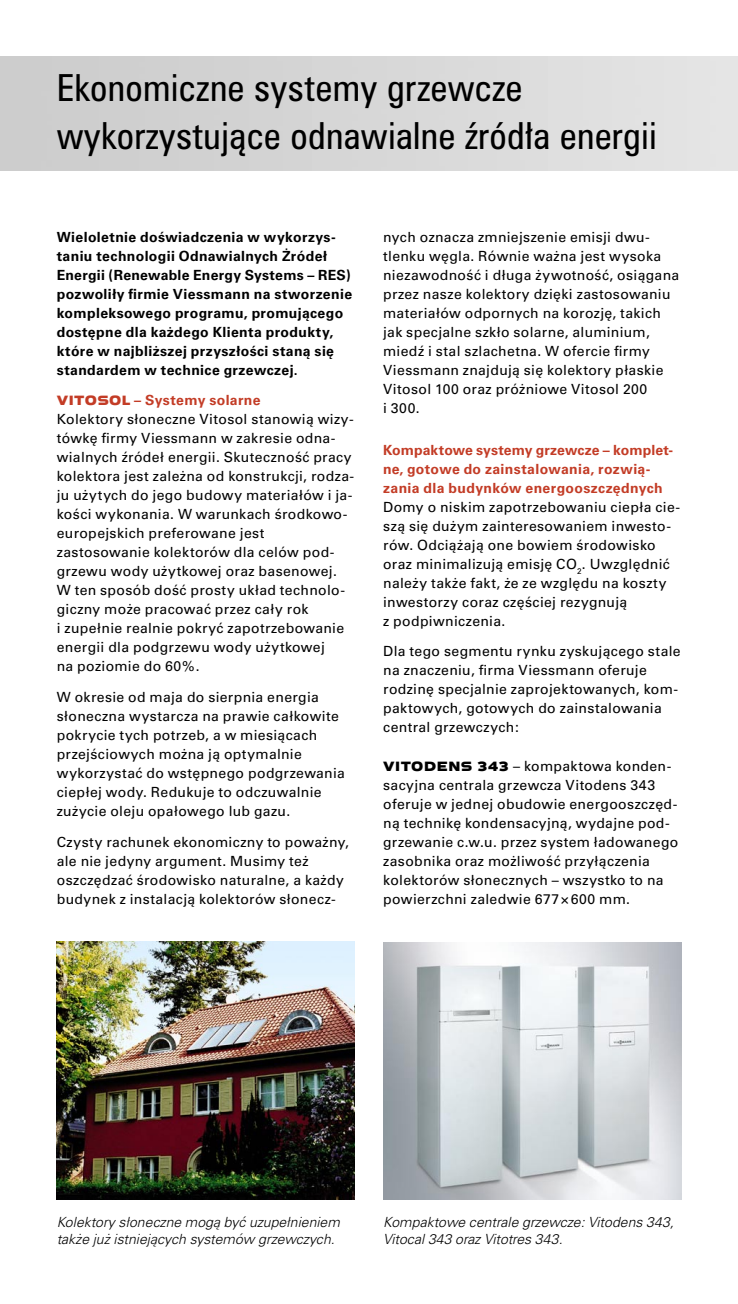
<style>
.page{position:relative;width:738px;height:1304px;background:#fff}
.page>*{position:absolute;margin:0;border:0;box-sizing:border-box;transform-origin:0 0}
.t1{font:34px/48px "Zurich Cn PL";letter-spacing:.01em;color:#000}
.Art_-_tresc{font:500 14px/19px "Univers CE";letter-spacing:.025em;color:#000}
.Art_-_tresc_Bold{font:500 14px/19px "Univers CE";letter-spacing:.025em;color:#000}
.Art_-_tresc_Bold-2{font:700 14px/19px "Univers CE";letter-spacing:.025em;color:#000}
.podpis_zdjecia{font:italic 300 14px/16.8px "Univers CE";color:#000}
.Art_-_tresc_Bold-3{font:700 14px/19px "Univers CE";letter-spacing:.025em;color:#c33c26}
.s1{font-family:"VIESSMANN Normal";font-weight:400}
</style>
<div class="page">
<img style="left:383px;top:942px;width:297px;height:258px">
<img style="left:57px;top:941px;width:297px;height:259px">
<p class="t1" style="left:57px;top:63px;width:601px">Ekonomiczne systemy grzewcze wykorzystujące odnawialne źródła energii</p>
<p class="Art_-_tresc_Bold-2" style="left:57px;top:228px;width:296px">Wieloletnie doświadczenia w wykorzys&shy;taniu technologii Odnawialnych Żródeł Energii (Renewable Energy Systems – RES) pozwoliły firmie Viessmann na stworzenie kompleksowego programu, promującego dostępne dla każdego Klienta produkty, które w najbliższej przyszłości staną się standardem w technice grzewczej.</p>
<p class="Art_-_tresc_Bold-3" style="left:57px;top:391px;width:205px"><span class="s1">VITOSOL</span> – Systemy solarne</p>
<p class="Art_-_tresc_Bold" style="left:57px;top:410px;width:299px">Kolektory słoneczne Vitosol stanowią wizy&shy;tówkę firmy Viessmann w zakresie odna&shy;wialnych źródeł energii. Skuteczność pracy kolektora jest zależna od konstrukcji, rodza&shy;ju użytych do jego budowy materiałów i ja&shy;kości wykonania. W warunkach środkowo&shy;europejskich preferowane jest zastosowanie kolektorów dla celów pod&shy;grzewu wody użytkowej oraz basenowej.<br>W ten sposób dość prosty układ technolo&shy;giczny może pracować przez cały rok<br>i zupełnie realnie pokryć zapotrzebowanie energii dla podgrzewu wody użytkowej<br>na poziomie do 60%.</p>
<p class="Art_-_tresc" style="left:57px;top:688px;width:289px">W okresie od maja do sierpnia energia słoneczna wystarcza na prawie całkowite pokrycie tych potrzeb, a w miesiącach przejściowych można ją optymalnie wykorzystać do wstępnego podgrzewania ciepłej wody. Redukuje to odczuwalnie zużycie oleju opałowego lub gazu.</p>
<p class="Art_-_tresc" style="left:57px;top:833px;width:293px">Czysty rachunek ekonomiczny to poważny, ale nie jedyny argument. Musimy też oszczędzać środowisko naturalne, a każdy budynek z instalacją kolektorów słonecz-</p>
<p class="Art_-_tresc" style="left:383px;top:228px;width:297px">nych oznacza zmniejszenie emisji dwu&shy;tlenku węgla. Równie ważna jest wysoka niezawodność i długa żywotność, osiągana przez nasze kolektory dzięki zastosowaniu materiałów odpornych na korozję, takich jak specjalne szkło solarne, aluminium, miedź i stal szlachetna. W ofercie firmy Viessmann znajdują się kolektory płaskie Vitosol 100 oraz próżniowe Vitosol 200<br>i 300.</p>
<p class="Art_-_tresc_Bold-3" style="left:383px;top:441px;width:291px">Kompaktowe systemy grzewcze – komplet&shy;ne, gotowe do zainstalowania, rozwią&shy;zania dla budynków energooszczędnych</p>
<p class="Art_-_tresc_Bold" style="left:383px;top:498px;width:298px">Domy o niskim zapotrzebowaniu ciepła cie&shy;szą się dużym zainteresowaniem inwesto&shy;rów. Odciążają one bowiem środowisko oraz minimalizują emisję CO<sub>2</sub>. Uwzględnić należy także fakt, że ze względu na koszty inwestorzy coraz częściej rezygnują<br>z podpiwniczenia.</p>
<p class="Art_-_tresc" style="left:383px;top:642px;width:299px">Dla tego segmentu rynku zyskującego stale na znaczeniu, firma Viessmann oferuje rodzinę specjalnie zaprojektowanych, kom&shy;paktowych, gotowych do zainstalowania central grzewczych:</p>
<p class="Art_-_tresc" style="left:383px;top:757px;width:296px"><span class="s1">VITODENS 343</span> – kompaktowa konden&shy;sacyjna centrala grzewcza Vitodens 343 oferuje w jednej obudowie energooszczęd&shy;ną technikę kondensacyjną, wydajne pod&shy;grzewanie c.w.u. przez system ładowanego zasobnika oraz możliwość przyłączenia kolektorów słonecznych – wszystko to na powierzchni zaledwie 677 × 600 mm.</p>
<p class="podpis_zdjecia" style="left:57px;top:1214px;width:284px">Kolektory słoneczne mogą być uzupełnieniem także już istniejących systemów grzewczych.</p>
<p class="podpis_zdjecia" style="left:383px;top:1214px;width:292px">Kompaktowe centrale grzewcze: Vitodens 343,<br>Vitocal 343 oraz Vitotres 343.</p>
</div>
